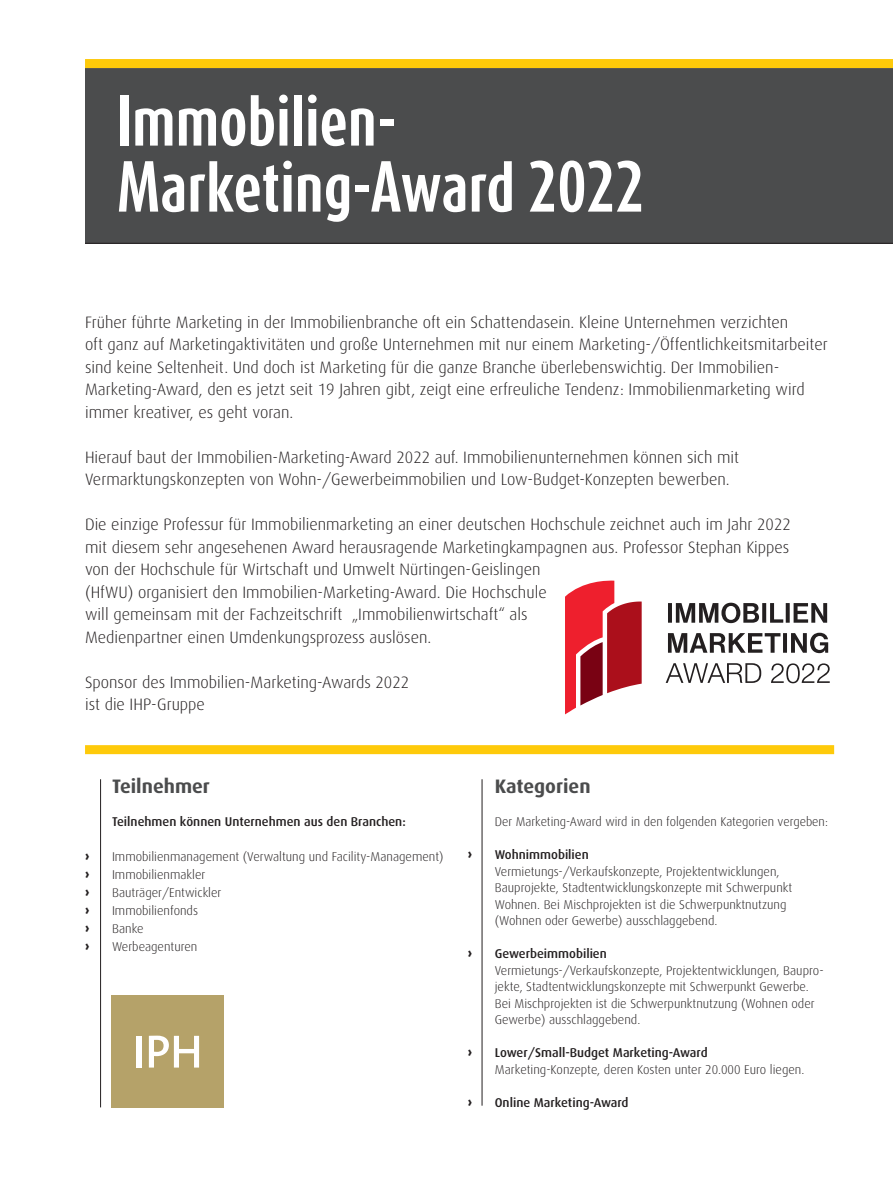
<style>
.page{position:relative;width:893px;height:1191px;background:#fff}
.page>*{position:absolute;margin:0;border:0;box-sizing:border-box;transform-origin:0 0}
.H0_30_DAX{font:700 60px/66px "Dax Compact";color:#fff}
.t1{font:700 19.5px "Dax";color:#4b4c4d}
.Vorspann{font:300 16.5px/22.5px "Dax";color:#231f20}
.t2{font:300 12.75px/16.5px "Dax";color:#231f20}
.t3{font:500 12.75px "Dax";color:#231f20}
.t4{font:900 12.75px "Dax";color:#231f20}
</style>
<div class="page">
<div style="left:85px;top:63px;width:808px;height:180px;background:#4b4c4d"></div>
<div style="left:85px;top:59px;width:808px;height:9px;background:#feca0a"></div>
<hr style="left:85px;top:243px;width:808px;height:1px;background:#231f20">
<hr style="left:482px;top:779px;width:1px;height:326px;background:#231f20">
<hr style="left:100px;top:779px;width:1px;height:328px;background:#231f20">
<div style="left:85px;top:745px;width:749px;height:9px;background:#feca0a"></div>
<svg style="left:565px;top:580px;width:77px;height:134px"></svg>
<svg style="left:668px;top:602px;width:160px;height:51px"></svg>
<svg style="left:666px;top:663px;width:164px;height:20px"></svg>
<div style="left:112px;top:995px;width:112px;height:112px;background:#b5a269"></div>
<div style="left:136px;top:1035px;width:5px;height:32px;background:#fff"></div>
<svg style="left:149px;top:1035px;width:50px;height:32px"></svg>
<p class="H0_30_DAX" style="left:117px;top:87px;width:529px">Immobilien-<br>Marketing-Award 2022</p>
<p class="Vorspann" style="left:85px;top:311px;width:744px">Früher führte Marketing in der Immobilienbranche oft ein Schattendasein. Kleine Unternehmen verzichten<br>oft ganz auf Marketingaktivitäten und große Unternehmen mit nur einem Marketing-/Öffentlichkeitsmitarbeiter sind keine Seltenheit. Und doch ist Marketing für die ganze Branche überlebenswichtig. Der Immobilien-Marketing-Award, den es jetzt seit 19 Jahren gibt, zeigt eine erfreuliche Tendenz: Immobilienmarketing wird immer kreativer, es geht voran.</p>
<p class="Vorspann" style="left:85px;top:446px;width:656px">Hierauf baut der Immobilien-Marketing-Award 2022 auf. Immobilienunternehmen können sich mit<br>Vermarktungskonzepten von Wohn-/Gewerbeimmobilien und Low-Budget-Konzepten bewerben.</p>
<p class="Vorspann" style="left:85px;top:513px;width:707px">Die einzige Professur für Immobilienmarketing an einer deutschen Hochschule zeichnet auch im Jahr 2022 mit diesem sehr angesehenen Award herausragende Marketingkampagnen aus. Professor Stephan Kippes von der Hochschule für Wirtschaft und Umwelt Nürtingen-Geislingen<br>(HfWU) organisiert den Immobilien-Marketing-Award. Die Hochschule<br>will gemeinsam mit der Fachzeitschrift „Immobilienwirtschaft“ als<br>Medienpartner einen Umdenkungsprozess auslösen.</p>
<p class="Vorspann" style="left:85px;top:671px;width:326px">Sponsor des Immobilien-Marketing-Awards 2022</p>
<p class="Vorspann" style="left:85px;top:693px;width:121px">ist die IHP-Gruppe</p>
<p class="t1" style="left:112px;top:775px;width:99px">Teilnehmer</p>
<p class="t3" style="left:112px;top:814px;width:295px">Teilnehmen können Unternehmen aus den Branchen:</p>
<p class="t4" style="left:85px;top:849px;width:6px">›</p>
<p class="t2" style="left:112px;top:848px;width:333px">Immobilienmanagement (Verwaltung und Facility-Management)</p>
<p class="t4" style="left:85px;top:867px;width:6px">›</p>
<p class="t2" style="left:112px;top:866px;width:95px">Immobilienmakler</p>
<p class="t4" style="left:85px;top:885px;width:6px">›</p>
<p class="t2" style="left:112px;top:884px;width:111px">Bauträger/Entwickler</p>
<p class="t4" style="left:85px;top:903px;width:6px">›</p>
<p class="t2" style="left:112px;top:902px;width:88px">Immobilienfonds</p>
<p class="t4" style="left:85px;top:921px;width:6px">›</p>
<p class="t2" style="left:112px;top:920px;width:33px">Banke</p>
<p class="t4" style="left:85px;top:939px;width:6px">›</p>
<p class="t2" style="left:112px;top:938px;width:87px">Werbeagenturen</p>
<p class="t1" style="left:495px;top:775px;width:97px">Kategorien</p>
<p class="t2" style="left:495px;top:813px;width:335px">Der Marketing-Award wird in den folgenden Kategorien vergeben:</p>
<p class="t4" style="left:468px;top:847px;width:6px">›</p>
<p class="t3" style="left:495px;top:847px;width:96px">Wohnimmobilien</p>
<p class="t2" style="left:495px;top:863px;width:286px">Vermietungs-/Verkaufskonzepte, Projektentwicklungen,</p>
<p class="t2" style="left:495px;top:879px;width:299px">Bauprojekte, Stadtentwicklungskonzepte mit Schwerpunkt</p>
<p class="t2" style="left:495px;top:896px;width:293px">Wohnen. Bei Mischprojekten ist die Schwerpunktnutzung</p>
<p class="t2" style="left:495px;top:912px;width:224px">(Wohnen oder Gewerbe) ausschlaggebend.</p>
<p class="t4" style="left:468px;top:946px;width:6px">›</p>
<p class="t3" style="left:495px;top:946px;width:114px">Gewerbeimmobilien</p>
<p class="t2" style="left:495px;top:962px;width:330px">Vermietungs-/Verkaufskonzepte, Projektentwicklungen, Baupro&shy;jekte, Stadtentwicklungskonzepte mit Schwerpunkt Gewerbe.</p>
<p class="t2" style="left:495px;top:995px;width:321px">Bei Mischprojekten ist die Schwerpunktnutzung (Wohnen oder<br>Gewerbe) ausschlaggebend.</p>
<p class="t4" style="left:468px;top:1045px;width:6px">›</p>
<p class="t3" style="left:495px;top:1045px;width:214px">Lower/Small-Budget Marketing-Award</p>
<p class="t2" style="left:495px;top:1061px;width:311px">Marketing-Konzepte, deren Kosten unter 20.000 Euro liegen.</p>
<p class="t4" style="left:468px;top:1095px;width:6px">›</p>
<p class="t3" style="left:495px;top:1095px;width:135px">Online Marketing-Award</p>
</div>
